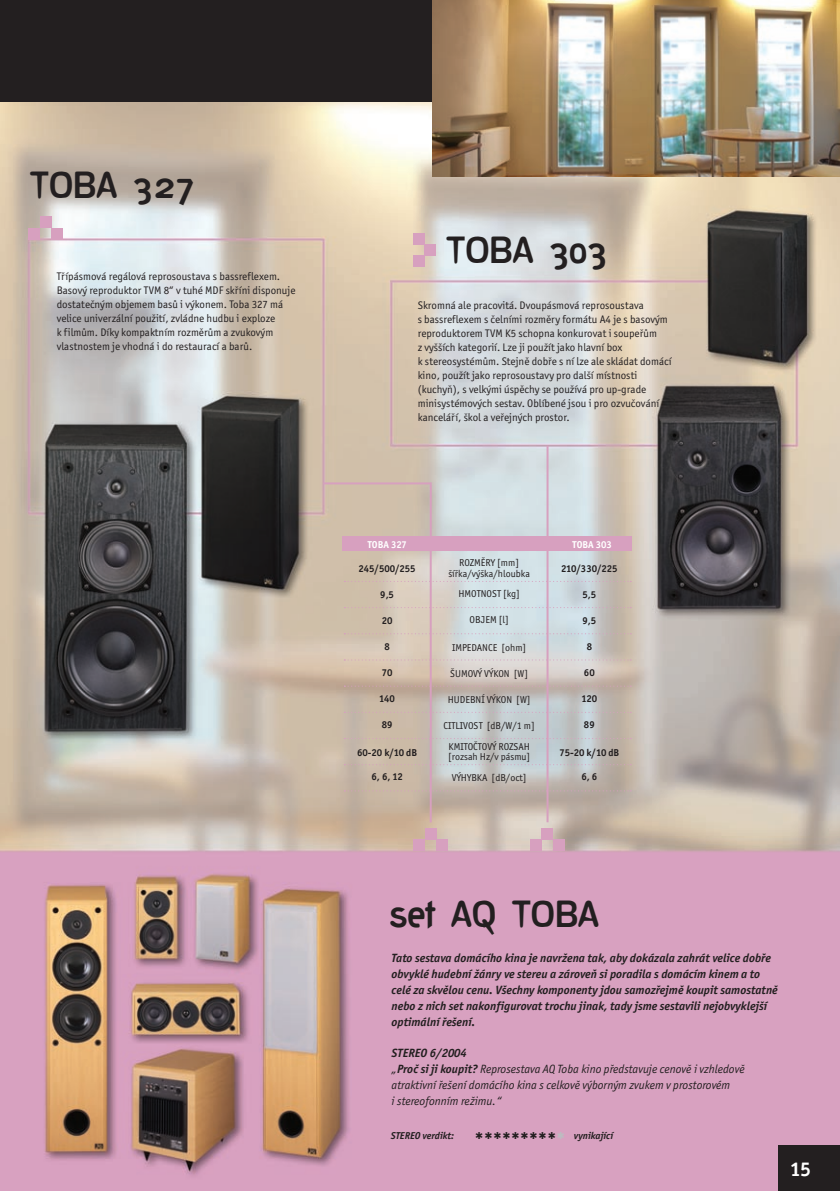
<style>
.page{position:relative;width:840px;height:1191px;background:#fff}
.page>*{position:absolute;margin:0;border:0;box-sizing:border-box;transform-origin:0 0}
.t1{font:700 36px "Deconstruct";color:#231f20}
.popis_řady{font:700 20px "Officina San Itc TEE";color:#fff}
.popis_setu{font:italic 700 12px/16px "Officina San Itc TEE";color:#231f20}
.popis_výrobku{font:italic 12px/16px "Officina San Itc TEE";color:#231f20}
.popis_výrobku-2{font:italic 700 12px "Officina San Itc TEE";color:#231f20}
.popis_výrobku-3{font:11px/14px "Officina San Itc TEE";color:#231f20}
.t2{font:10px "Officina San Itc TEE";color:#231f20}
.t3{font:700 10px "Officina San Itc TEE";color:#231f20}
.popis_výrobku-4{font:italic 700 10px "Officina San Itc TEE";color:#231f20}
.popis_výrobku-5{font:700 10px "Officina San Itc TEE";color:#fff}
.s1{font-weight:700}
</style>
<div class="page">
<img style="left:0;top:102px;width:839px;height:1089px">
<div style="left:0;top:0;width:435px;height:102px;background:#231f20"></div>
<hr style="left:429px;top:484px;width:2px;height:338px;background:#d7a0bf">
<div style="left:436px;top:839px;width:11px;height:11px;background:#d7a0bf"></div>
<div style="left:425px;top:828px;width:11px;height:11px;background:#d7a0bf"></div>
<div style="left:413px;top:839px;width:12px;height:11px;background:#d7a0bf"></div>
<hr style="left:546px;top:446px;width:2px;height:376px;background:#d7a0bf">
<div style="left:552px;top:839px;width:12px;height:11px;background:#d7a0bf"></div>
<div style="left:541px;top:828px;width:11px;height:11px;background:#d7a0bf"></div>
<div style="left:530px;top:839px;width:11px;height:11px;background:#d7a0bf"></div>
<svg style="left:344px;top:607px;width:287px;height:1px"></svg>
<svg style="left:344px;top:633px;width:287px;height:1px"></svg>
<svg style="left:344px;top:581px;width:287px;height:1px"></svg>
<svg style="left:344px;top:685px;width:287px;height:1px"></svg>
<svg style="left:344px;top:712px;width:287px;height:1px"></svg>
<svg style="left:344px;top:659px;width:287px;height:1px"></svg>
<svg style="left:344px;top:764px;width:287px;height:1px"></svg>
<svg style="left:344px;top:790px;width:287px;height:1px"></svg>
<svg style="left:344px;top:738px;width:287px;height:1px"></svg>
<div style="left:342px;top:536px;width:289px;height:15px;background:#d7a0bf"></div>
<div style="left:51px;top:228px;width:12px;height:11px;background:#d7a0bf"></div>
<div style="left:40px;top:217px;width:11px;height:11px;background:#d7a0bf"></div>
<div style="left:29px;top:228px;width:11px;height:11px;background:#d7a0bf"></div>
<hr style="left:323px;top:482px;width:108px;height:2px;background:#d7a0bf">
<div style="left:412px;top:256px;width:12px;height:11px;background:#d7a0bf"></div>
<div style="left:424px;top:244px;width:11px;height:12px;background:#d7a0bf"></div>
<div style="left:412px;top:233px;width:12px;height:11px;background:#d7a0bf"></div>
<img style="left:432px;top:0;width:407px;height:177px">
<div style="left:778px;top:1145px;width:61px;height:46px;background:#231f20"></div>
<svg style="left:475px;top:1131px;width:89px;height:7px"></svg>
<p class="t1" style="left:31px;top:166px;width:166px">TOBA 327</p>
<p class="popis_výrobku-3" style="left:57px;top:270px;width:240px">Třípásmová regálová reprosoustava s bassreflexem.<br>Basový reproduktor TVM 8“ v tuhé MDF skříni disponuje dostatečným objemem basů i výkonem. Toba 327 má velice univerzální použití, zvládne hudbu i exploze</p>
<p class="popis_výrobku-3" style="left:57px;top:326px;width:218px">k filmům. Díky kompaktním rozměrům a zvukovým vlastnostem je vhodná i do restaurací a barů.</p>
<p class="t1" style="left:446px;top:230px;width:161px">TOBA 303</p>
<p class="popis_výrobku-3" style="left:417px;top:298px;width:228px">Skromná ale pracovitá. Dvoupásmová reprosoustava</p>
<p class="popis_výrobku-3" style="left:417px;top:312px;width:251px">s bassreflexem s čelními rozměry formátu A4 je s basovým reproduktorem TVM K5 schopna konkurovat i soupeřům</p>
<p class="popis_výrobku-3" style="left:417px;top:340px;width:206px">z vyšších kategorií. Lze ji použít jako hlavní box</p>
<p class="popis_výrobku-3" style="left:417px;top:354px;width:255px">k stereosystémům. Stejně dobře s ní lze ale skládat domácí kino, použít jako reprosoustavy pro další místnosti (kuchyň), s velkými úspěchy se používá pro up-grade minisystémových sestav. Oblíbené jsou i pro ozvučování kanceláří, škol a veřejných prostor.</p>
<p class="popis_výrobku-5" style="left:367px;top:538px;width:41px">TOBA 327</p>
<p class="popis_výrobku-5" style="left:572px;top:538px;width:41px">TOBA 303</p>
<p class="t3" style="left:358px;top:562px;width:59px">245/500/255</p>
<p class="t3" style="left:380px;top:588px;width:15px">9,5</p>
<p class="t3" style="left:381px;top:614px;width:12px">20</p>
<p class="t3" style="left:384px;top:640px;width:7px">8</p>
<p class="t3" style="left:381px;top:666px;width:12px">70</p>
<p class="t3" style="left:379px;top:692px;width:17px">140</p>
<p class="t3" style="left:381px;top:718px;width:12px">89</p>
<p class="t3" style="left:357px;top:746px;width:61px">60-20 k/10 dB</p>
<p class="t3" style="left:371px;top:770px;width:33px">6, 6, 12</p>
<p class="t2" style="left:459px;top:557px;width:61px">ROZMĚRY [mm]</p>
<p class="t2" style="left:448px;top:568px;width:83px">šířka/výška/hloubka</p>
<p class="t2" style="left:458px;top:588px;width:63px">HMOTNOST [kg]</p>
<p class="t2" style="left:469px;top:614px;width:41px">OBJEM [l]</p>
<p class="t2" style="left:452px;top:642px;width:76px">IMPEDANCE [ohm]</p>
<p class="t2" style="left:450px;top:668px;width:79px">ŠUMOVÝ VÝKON [W]</p>
<p class="t2" style="left:447px;top:694px;width:84px">HUDEBNÍ VÝKON [W]</p>
<p class="t2" style="left:443px;top:720px;width:93px">CITLIVOST [dB/W/1 m]</p>
<p class="t2" style="left:448px;top:741px;width:83px">KMITOČTOVÝ ROZSAH</p>
<p class="t2" style="left:448px;top:751px;width:84px">[rozsah Hz/v pásmu]</p>
<p class="t2" style="left:451px;top:772px;width:76px">VÝHYBKA [dB/oct]</p>
<p class="t3" style="left:560px;top:562px;width:58px">210/330/225</p>
<p class="t3" style="left:582px;top:588px;width:15px">5,5</p>
<p class="t3" style="left:582px;top:614px;width:15px">9,5</p>
<p class="t3" style="left:586px;top:640px;width:7px">8</p>
<p class="t3" style="left:583px;top:666px;width:12px">60</p>
<p class="t3" style="left:581px;top:692px;width:17px">120</p>
<p class="t3" style="left:583px;top:718px;width:12px">89</p>
<p class="t3" style="left:559px;top:746px;width:61px">75-20 k/10 dB</p>
<p class="t3" style="left:581px;top:770px;width:17px">6, 6</p>
<p class="t1" style="left:389px;top:894px;width:210px">set AQ TOBA</p>
<p class="popis_setu" style="left:391px;top:949px;width:387px">Tato sestava domácího kina je navržena tak, aby dokázala zahrát velice dobře obvyklé hudební žánry ve stereu a zároveň si poradila s domácím kinem a to celé za skvělou cenu. Všechny komponenty jdou samozřejmě koupit samostatně nebo z nich set nakonfigurovat trochu jinak, tady jsme sestavili nejobvyklejší optimální řešení.</p>
<p class="popis_výrobku-2" style="left:391px;top:1045px;width:77px">STEREO 6/2004</p>
<p class="popis_výrobku" style="left:391px;top:1061px;width:354px">„<span class="s1">Proč si ji koupit?</span> Reprosestava AQ Toba kino představuje cenově i vzhledově atraktivní řešení domácího kina s celkově výborným zvukem v prostorovém</p>
<p class="popis_výrobku" style="left:391px;top:1093px;width:111px">i stereofonním režimu.“</p>
<p class="popis_výrobku-4" style="left:390px;top:1129px;width:65px">STEREO verdikt:</p>
<p class="popis_výrobku-4" style="left:573px;top:1129px;width:41px">vynikající</p>
<p class="popis_řady" style="left:789px;top:1157px;width:22px">15</p>
</div>
